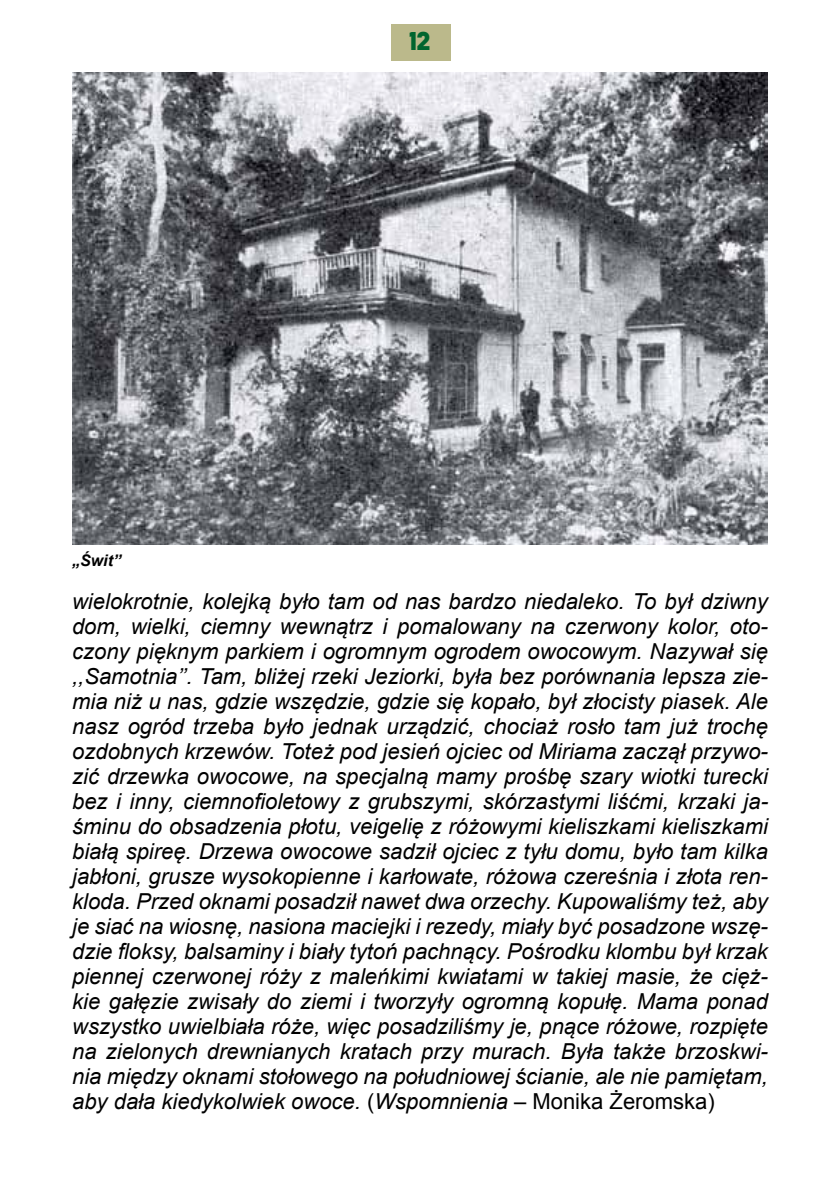
<style>
.page{position:relative;width:840px;height:1191px;background:#fff}
.page>*{position:absolute;margin:0;border:0;box-sizing:border-box;transform-origin:0 0}
.t1{font:700 26px "Platform";color:#00652e}
.t2{font:italic 22px/25px "Arial";color:#000;text-align:justify}
.t3{font:italic 700 16px "Arial";color:#000}
.s1{font-style:normal}
</style>
<div class="page">
<div style="left:391px;top:24px;width:60px;height:37px;background:#bbb98b"></div>
<img style="left:72px;top:72px;width:695px;height:472px">
<p class="t3" style="left:72px;top:549px;width:50px">„Świt”</p>
<p class="t1" style="left:409px;top:22px;width:22px">12</p>
<p class="t2" style="left:72px;top:589px;width:697px">wielokrotnie, kolejką było tam od nas bardzo niedaleko. To był dziwny dom, wielki, ciemny wewnątrz i pomalowany na czerwony kolor, oto&shy;czony pięknym parkiem i ogromnym ogrodem owocowym. Nazywał się ,,Samotnia’’. Tam, bliżej rzeki Jeziorki, była bez porównania lepsza zie&shy;mia niż u nas, gdzie wszędzie, gdzie się kopało, był złocisty piasek. Ale nasz ogród trzeba było jednak urządzić, chociaż rosło tam już trochę ozdobnych krzewów. Toteż pod jesień ojciec od Miriama zaczął przywo&shy;zić drzewka owocowe, na specjalną mamy prośbę szary wiotki turecki bez i inny, ciemnofioletowy z grubszymi, skórzastymi liśćmi, krzaki ja&shy;śminu do obsadzenia płotu, veigelię z różowymi kieliszkami kieliszkami białą spireę. Drzewa owocowe sadził ojciec z tyłu domu, było tam kilka jabłoni, grusze wysokopienne i karłowate, różowa czereśnia i złota ren&shy;kloda. Przed oknami posadził nawet dwa orzechy. Kupowaliśmy też, aby je siać na wiosnę, nasiona maciejki i rezedy, miały być posadzone wszę&shy;dzie floksy, balsaminy i biały tytoń pachnący. Pośrodku klombu był krzak piennej czerwonej róży z maleńkimi kwiatami w takiej masie, że cięż&shy;kie gałęzie zwisały do ziemi i tworzyły ogromną kopułę. Mama ponad wszystko uwielbiała róże, więc posadziliśmy je, pnące różowe, rozpięte na zielonych drewnianych kratach przy murach. Była także brzoskwi&shy;nia między oknami stołowego na południowej ścianie, ale nie pamiętam, aby dała kiedykolwiek owoce. <span class="s1">(</span>Wspomnienia <span class="s1">– Monika Żeromska)</span></p>
</div>
